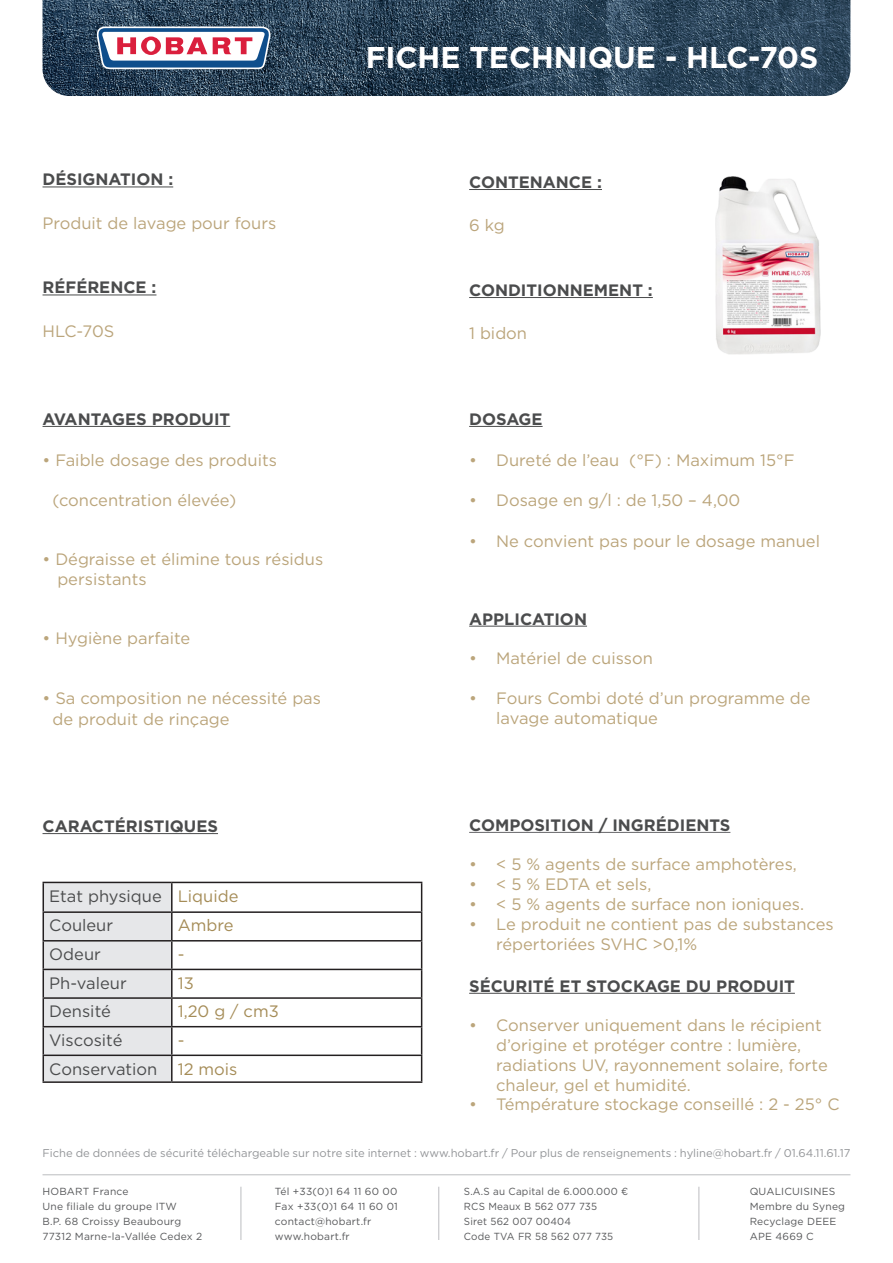
<style>
.page{position:relative;width:893px;height:1263px;background:#fff}
.page>*{position:absolute;margin:0;border:0;box-sizing:border-box;transform-origin:0 0}
.t1{font:700 30px "Gotham";color:#fff}
.t2{font:16.5px/19.8px "Gotham";color:#bba57b}
.t3{font:700 16.5px "Gotham";color:#4b4c4d}
.t4{font:16.5px "Gotham";color:#4b4c4d}
.t5{font:16.5px "Gotham";color:#a58c57}
.t6{font:11.25px "Gotham";color:#939598}
.t7{font:10.2px "Gotham";letter-spacing:.02em;color:#57585a}
.t8{font:10.2px "Gotham";letter-spacing:.02em;color:#57585a;scale:.96 1}
</style>
<div class="page">
<img style="left:43px;top:0;width:807px;height:96px">
<svg style="left:97px;top:26px;width:173px;height:43px"></svg>
<hr style="left:43px;top:426px;width:187px;height:1px;background:#4b4c4d">
<hr style="left:469px;top:832px;width:261px;height:1px;background:#67676a">
<hr style="left:469px;top:426px;width:74px;height:1px;background:#4b4c4d">
<hr style="left:43px;top:833px;width:175px;height:1px;background:#4b4c4d">
<hr style="left:469px;top:993px;width:326px;height:1px;background:#4b4c4d">
<hr style="left:172px;top:882px;width:250px;height:1px;background:#231f20">
<hr style="left:171px;top:883px;width:2px;height:28px;background:#231f20">
<hr style="left:172px;top:911px;width:250px;height:2px;background:#231f20">
<hr style="left:171px;top:913px;width:2px;height:27px;background:#231f20">
<hr style="left:172px;top:940px;width:250px;height:1px;background:#231f20">
<hr style="left:171px;top:941px;width:2px;height:28px;background:#231f20">
<hr style="left:172px;top:969px;width:250px;height:1px;background:#231f20">
<hr style="left:171px;top:970px;width:2px;height:27px;background:#231f20">
<hr style="left:172px;top:997px;width:250px;height:2px;background:#231f20">
<hr style="left:171px;top:999px;width:2px;height:27px;background:#231f20">
<hr style="left:172px;top:1026px;width:250px;height:1px;background:#231f20">
<hr style="left:171px;top:1027px;width:2px;height:27px;background:#231f20">
<svg style="left:43px;top:882px;width:129px;height:199px;background:#d7d8da"></svg>
<hr style="left:172px;top:1054px;width:250px;height:2px;background:#231f20">
<hr style="left:171px;top:1056px;width:2px;height:25px;background:#231f20">
<svg style="left:421px;top:883px;width:1px;height:198px"></svg>
<hr style="left:43px;top:1081px;width:129px;height:2px;background:#231f20">
<hr style="left:172px;top:1081px;width:250px;height:2px;background:#231f20">
<hr style="left:241px;top:1187px;width:1px;height:53px;background:#bcbdc0">
<hr style="left:438px;top:1187px;width:1px;height:53px;background:#bcbdc0">
<hr style="left:698px;top:1187px;width:1px;height:53px;background:#bcbdc0">
<hr style="left:43px;top:187px;width:130px;height:1px;background:#4b4c4d">
<hr style="left:43px;top:295px;width:113px;height:1px;background:#4b4c4d">
<hr style="left:469px;top:189px;width:133px;height:1px;background:#4b4c4d">
<hr style="left:469px;top:297px;width:184px;height:1px;background:#4b4c4d">
<hr style="left:43px;top:1174px;width:807px;height:1px;background:#bcbdc0">
<img style="left:715px;top:177px;width:106px;height:178px">
<hr style="left:469px;top:626px;width:118px;height:1px;background:#4b4c4d">
<p class="t3" style="left:43px;top:168px;width:132px">DÉSIGNATION :</p>
<p class="t2" style="left:43px;top:212px;width:235px">Produit de lavage pour fours</p>
<p class="t3" style="left:43px;top:276px;width:115px">RÉFÉRENCE :</p>
<p class="t2" style="left:43px;top:320px;width:73px">HLC-70S</p>
<p class="t3" style="left:43px;top:408px;width:189px">AVANTAGES PRODUIT</p>
<p class="t2" style="left:43px;top:450px;width:236px">• Faible dosage des produits</p>
<p class="t2" style="left:52px;top:490px;width:185px">(concentration élevée)</p>
<p class="t2" style="left:43px;top:549px;width:282px">• Dégraisse et élimine tous résidus</p>
<p class="t2" style="left:57px;top:569px;width:91px">persistants</p>
<p class="t2" style="left:43px;top:628px;width:149px">• Hygiène parfaite</p>
<p class="t2" style="left:43px;top:688px;width:280px">• Sa composition ne nécessité pas</p>
<p class="t2" style="left:52px;top:709px;width:179px">de produit de rinçage</p>
<p class="t3" style="left:43px;top:815px;width:177px">CARACTÉRISTIQUES</p>
<p class="t4" style="left:49px;top:885px;width:114px">Etat physique</p>
<p class="t5" style="left:178px;top:885px;width:62px">Liquide</p>
<p class="t4" style="left:49px;top:915px;width:65px">Couleur</p>
<p class="t5" style="left:178px;top:915px;width:57px">Ambre</p>
<p class="t4" style="left:49px;top:943px;width:53px">Odeur</p>
<p class="t5" style="left:178px;top:943px;width:8px">-</p>
<p class="t4" style="left:49px;top:972px;width:79px">Ph-valeur</p>
<p class="t5" style="left:178px;top:972px;width:18px">13</p>
<p class="t4" style="left:49px;top:1001px;width:63px">Densité</p>
<p class="t5" style="left:178px;top:1001px;width:102px">1,20 g / cm3</p>
<p class="t4" style="left:49px;top:1029px;width:75px">Viscosité</p>
<p class="t5" style="left:178px;top:1029px;width:8px">-</p>
<p class="t4" style="left:49px;top:1058px;width:110px">Conservation</p>
<p class="t5" style="left:178px;top:1058px;width:61px">12 mois</p>
<p class="t1" style="left:366px;top:37px;width:454px">FICHE TECHNIQUE - HLC-70S</p>
<p class="t3" style="left:469px;top:171px;width:134px">CONTENANCE :</p>
<p class="t2" style="left:469px;top:215px;width:37px">6 kg</p>
<p class="t3" style="left:469px;top:279px;width:185px">CONDITIONNEMENT :</p>
<p class="t2" style="left:469px;top:323px;width:59px">1 bidon</p>
<p class="t3" style="left:469px;top:408px;width:75px">DOSAGE</p>
<p class="t2" style="left:469px;top:450px;width:327px">• Dureté de l’eau (°F) : Maximum 15°F</p>
<p class="t2" style="left:469px;top:490px;width:273px">• Dosage en g/l : de 1,50 – 4,00</p>
<p class="t2" style="left:469px;top:531px;width:352px">• Ne convient pas pour le dosage manuel</p>
<p class="t3" style="left:469px;top:608px;width:119px">APPLICATION</p>
<p class="t2" style="left:469px;top:648px;width:185px">• Matériel de cuisson</p>
<p class="t2" style="left:469px;top:688px;width:343px">• Fours Combi doté d’un programme de</p>
<p class="t2" style="left:496px;top:707px;width:163px">lavage automatique</p>
<p class="t3" style="left:469px;top:814px;width:263px">COMPOSITION / INGRÉDIENTS</p>
<p class="t2" style="left:469px;top:854px;width:329px">• &lt; 5 % agents de surface amphotères,</p>
<p class="t2" style="left:469px;top:874px;width:184px">• &lt; 5 % EDTA et sels,</p>
<p class="t2" style="left:469px;top:894px;width:336px">• &lt; 5 % agents de surface non ioniques.</p>
<p class="t2" style="left:496px;top:914px;width:339px;text-indent:-27px">• Le produit ne contient pas de substances répertoriées SVHC &gt;0,1%</p>
<p class="t3" style="left:469px;top:975px;width:327px">SÉCURITÉ ET STOCKAGE DU PRODUIT</p>
<p class="t2" style="left:496px;top:1015px;width:333px;text-indent:-27px">• Conserver uniquement dans le récipient d’origine et protéger contre : lumière, radiations UV, rayonnement solaire, forte chaleur, gel et humidité.</p>
<p class="t2" style="left:469px;top:1094px;width:372px">• Témpérature stockage conseillé : 2 - 25° C</p>
<p class="t6" style="left:43px;top:1146px;width:809px">Fiche de données de sécurité téléchargeable sur notre site internet : www.hobart.fr / Pour plus de renseignements : hyline@hobart.fr / 01.64.11.61.17</p>
<p class="t7" style="left:43px;top:1185px;width:88px">HOBART France</p>
<p class="t7" style="left:43px;top:1200px;width:136px">Une filiale du groupe ITW</p>
<p class="t7" style="left:43px;top:1215px;width:140px">B.P. 68 Croissy Beaubourg</p>
<p class="t7" style="left:43px;top:1230px;width:161px">77312 Marne-la-Vallée Cedex 2</p>
<p class="t7" style="left:275px;top:1185px;width:124px">Tél +33(0)1 64 11 60 00</p>
<p class="t7" style="left:275px;top:1200px;width:124px">Fax +33(0)1 64 11 60 01</p>
<p class="t7" style="left:275px;top:1215px;width:98px">contact@hobart.fr</p>
<p class="t7" style="left:275px;top:1230px;width:76px">www.hobart.fr</p>
<p class="t8" style="left:464px;top:1185px;width:173px">S.A.S au Capital de 6.000.000 €</p>
<p class="t8" style="left:464px;top:1200px;width:140px">RCS Meaux B 562 077 735</p>
<p class="t8" style="left:464px;top:1215px;width:113px">Siret 562 007 00404</p>
<p class="t8" style="left:464px;top:1230px;width:157px">Code TVA FR 58 562 077 735</p>
<p class="t7" style="left:750px;top:1185px;width:87px">QUALICUISINES</p>
<p class="t7" style="left:750px;top:1200px;width:97px">Membre du Syneg</p>
<p class="t7" style="left:750px;top:1215px;width:88px">Recyclage DEEE</p>
<p class="t7" style="left:750px;top:1230px;width:66px">APE 4669 C</p>
</div>
